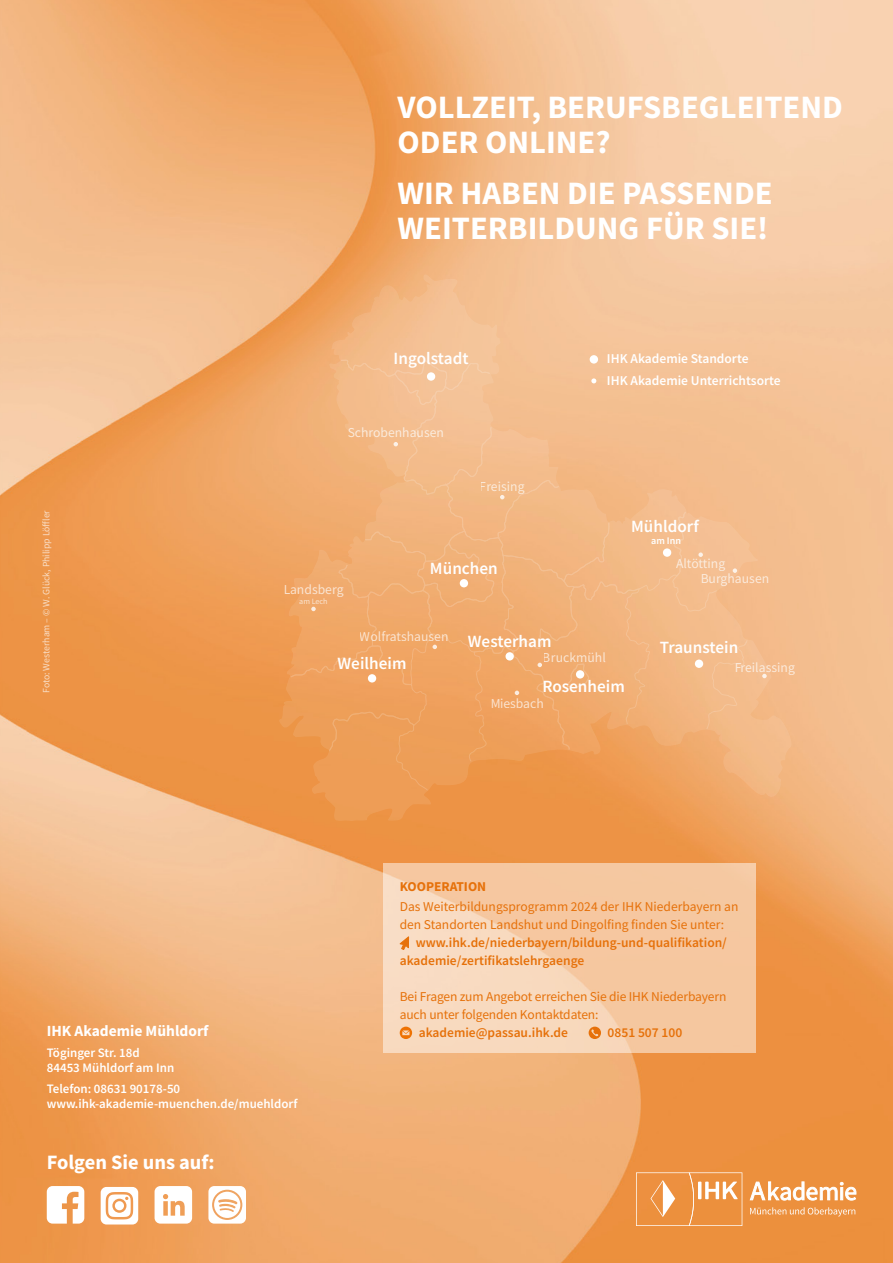
<style>
.page{position:relative;width:893px;height:1263px;background:#fff}
.page>*{position:absolute;margin:0;border:0;box-sizing:border-box;transform-origin:0 0}
.t1{font:700 32.7px/35.4px "Source Sans Pro";color:#fff}
.t2{font:700 20.4px "Source Sans Pro";color:#fff}
.t3{font:600 17.1px "Source Sans Pro";color:#fff}
.t4{font:700 15.45px "Source Sans Pro";color:#fff}
.t5{font:13.65px "Source Sans Pro";color:#fff}
.t6{font:13.5px/18px "Source Sans Pro";letter-spacing:-.01em;color:#e6710a}
.t7{font:600 13.5px/18px "Source Sans Pro";color:#e6710a}
.t8{font:600 13.5px/21.6px "Source Sans Pro";color:#fff}
.t9{font:700 13.5px "Source Sans Pro";color:#e6710a}
.t10{font:600 12.9px/15.5px "Source Sans Pro";color:#fff}
.t11{font:600 10.05px "Source Sans Pro";color:#fff}
.t12{font:9.75px "Source Sans Pro";color:#fff}
.t13{font:8.1px "Source Sans Pro";color:#fff}
</style>
<div class="page">
<img style="left:0;top:0;width:893px;height:1263px">
<svg style="left:750px;top:1207px;width:105px;height:9px"></svg>
<svg style="left:750px;top:1182px;width:106px;height:18px"></svg>
<svg style="left:636px;top:1172px;width:106px;height:54px;background:#eea05a"></svg>
<svg style="left:47px;top:1186px;width:37px;height:37px"></svg>
<svg style="left:101px;top:1187px;width:37px;height:37px"></svg>
<svg style="left:155px;top:1186px;width:37px;height:37px"></svg>
<svg style="left:208px;top:1186px;width:38px;height:37px"></svg>
<svg style="left:279px;top:274px;width:512px;height:547px;background:#f1b27b"></svg>
<svg style="left:383px;top:864px;width:372px;height:189px;background:#f6ceac"></svg>
<svg style="left:399px;top:935px;width:10px;height:15px"></svg>
<svg style="left:400px;top:1026px;width:12px;height:13px"></svg>
<svg style="left:589px;top:1027px;width:12px;height:12px"></svg>
<h1 class="t1" style="left:398px;top:89px;width:447px">VOLLZEIT, BERUFSBEGLEITEND<br>ODER ONLINE?</h1>
<h1 class="t1" style="left:398px;top:175px;width:377px">WIR HABEN DIE PASSENDE<br>WEITERBILDUNG FÜR SIE!</h1>
<p class="t12" style="left:40px;top:693px;width:184px;rotate:-90deg">Foto: Westerham – © W. Glück, Philipp Löffler</p>
<p class="t3" style="left:394px;top:347px;width:77px">Ingolstadt</p>
<p class="t5" style="left:347px;top:424px;width:98px">Schrobenhausen</p>
<p class="t5" style="left:480px;top:478px;width:46px">Freising</p>
<p class="t5" style="left:283px;top:581px;width:62px">Landsberg</p>
<p class="t13" style="left:299px;top:596px;width:30px">am Lech</p>
<p class="t3" style="left:430px;top:557px;width:69px">München</p>
<p class="t8" style="left:607px;top:348px;width:175px">IHK Akademie Standorte<br>IHK Akademie Unterrichtsorte</p>
<p class="t3" style="left:631px;top:515px;width:69px">Mühldorf</p>
<p class="t11" style="left:651px;top:534px;width:31px">am Inn</p>
<p class="t5" style="left:676px;top:555px;width:51px">Altötting</p>
<p class="t5" style="left:700px;top:570px;width:70px">Burghausen</p>
<p class="t5" style="left:360px;top:627px;width:90px">Wolfratshausen</p>
<p class="t3" style="left:338px;top:652px;width:71px">Weilheim</p>
<p class="t3" style="left:468px;top:630px;width:85px">Westerham</p>
<p class="t5" style="left:543px;top:649px;width:64px">Bruckmühl</p>
<p class="t3" style="left:542px;top:675px;width:84px">Rosenheim</p>
<p class="t5" style="left:490px;top:694px;width:55px">Miesbach</p>
<p class="t3" style="left:660px;top:636px;width:80px">Traunstein</p>
<p class="t5" style="left:734px;top:659px;width:62px">Freilassing</p>
<p class="t4" style="left:47px;top:1020px;width:163px">IHK Akademie Mühldorf</p>
<p class="t10" style="left:47px;top:1044px;width:129px">Töginger Str. 18d<br>84453 Mühldorf am Inn</p>
<p class="t10" style="left:47px;top:1080px;width:252px">Telefon: 08631 90178-50 www.ihk-akademie-muenchen.de/muehldorf</p>
<h2 class="t2" style="left:47px;top:1149px;width:169px">Folgen Sie uns auf:</h2>
<p class="t9" style="left:400px;top:877px;width:88px">KOOPERATION</p>
<p class="t6" style="left:400px;top:897px;width:340px">Das Weiterbildungsprogramm 2024 der IHK Niederbayern an den Standorten Landshut und Dingolfing finden Sie unter:</p>
<p class="t7" style="left:400px;top:933px;width:329px;text-indent:16px">www.ihk.de/niederbayern/bildung-und-qualifikation/ akademie/zertifikatslehrgaenge</p>
<p class="t6" style="left:400px;top:987px;width:328px">Bei Fragen zum Angebot erreichen Sie die IHK Niederbayern auch unter folgenden Kontaktdaten:</p>
<p class="t7" style="left:419px;top:1023px;width:151px">akademie@passau.ihk.de</p>
<p class="t7" style="left:608px;top:1023px;width:76px">0851 507 100</p>
</div>
